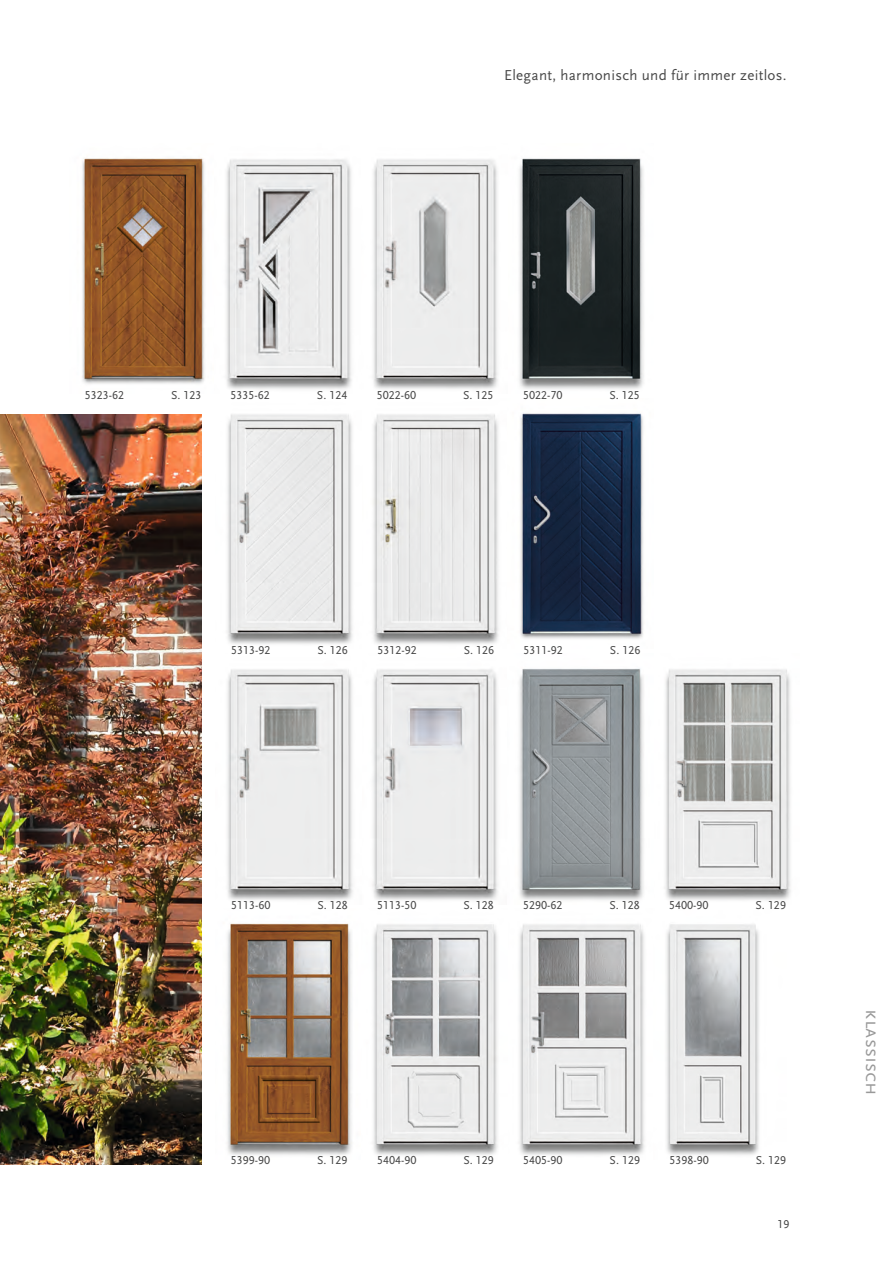
<style>
.page{position:relative;width:893px;height:1263px;background:#fff}
.page>*{position:absolute;margin:0;border:0;box-sizing:border-box;transform-origin:0 0}
.t1{font:19.5px "Scala Sans LF Caps";letter-spacing:.005em;color:#999}
.t2{font:15px "Scala Sans LF";letter-spacing:.02em;color:#484848}
.t3{font:12px "Scala Sans LF";color:#484848}
</style>
<div class="page">
<img style="left:82px;top:158px;width:562px;height:232px">
<img style="left:227px;top:413px;width:417px;height:231px">
<img style="left:227px;top:668px;width:564px;height:233px">
<img style="left:227px;top:923px;width:532px;height:233px">
<img style="left:0;top:415px;width:202px;height:749px">
<p class="t2" style="left:504px;top:67px;width:284px">Elegant, harmonisch und für immer zeitlos.</p>
<p class="t3" style="left:85px;top:388px;width:41px">5323-62</p>
<p class="t3" style="left:171px;top:388px;width:32px">S. 123</p>
<p class="t3" style="left:231px;top:388px;width:41px">5335-62</p>
<p class="t3" style="left:317px;top:388px;width:32px">S. 124</p>
<p class="t3" style="left:377px;top:388px;width:41px">5022-60</p>
<p class="t3" style="left:463px;top:388px;width:32px">S. 125</p>
<p class="t3" style="left:523px;top:388px;width:41px">5022-70</p>
<p class="t3" style="left:609px;top:388px;width:32px">S. 125</p>
<p class="t3" style="left:231px;top:643px;width:41px">5313-92</p>
<p class="t3" style="left:317px;top:643px;width:32px">S. 126</p>
<p class="t3" style="left:377px;top:643px;width:41px">5312-92</p>
<p class="t3" style="left:464px;top:643px;width:32px">S. 126</p>
<p class="t3" style="left:524px;top:643px;width:41px">5311-92</p>
<p class="t3" style="left:610px;top:643px;width:32px">S. 126</p>
<p class="t3" style="left:231px;top:898px;width:41px">5113-60</p>
<p class="t3" style="left:317px;top:898px;width:32px">S. 128</p>
<p class="t3" style="left:377px;top:898px;width:41px">5113-50</p>
<p class="t3" style="left:463px;top:898px;width:32px">S. 128</p>
<p class="t3" style="left:523px;top:898px;width:41px">5290-62</p>
<p class="t3" style="left:609px;top:898px;width:32px">S. 128</p>
<p class="t3" style="left:669px;top:898px;width:41px">5400-90</p>
<p class="t3" style="left:756px;top:898px;width:32px">S. 129</p>
<p class="t3" style="left:231px;top:1154px;width:41px">5399-90</p>
<p class="t3" style="left:317px;top:1154px;width:32px">S. 129</p>
<p class="t3" style="left:377px;top:1154px;width:41px">5404-90</p>
<p class="t3" style="left:463px;top:1154px;width:32px">S. 129</p>
<p class="t3" style="left:523px;top:1154px;width:41px">5405-90</p>
<p class="t3" style="left:610px;top:1154px;width:32px">S. 129</p>
<p class="t3" style="left:669px;top:1154px;width:41px">5398-90</p>
<p class="t3" style="left:756px;top:1154px;width:32px">S. 129</p>
<p class="t3" style="left:777px;top:1218px;width:13px">19</p>
<h1 class="t1" style="left:883px;top:1009px;width:88px;rotate:90deg">klassisch</h1>
</div>
